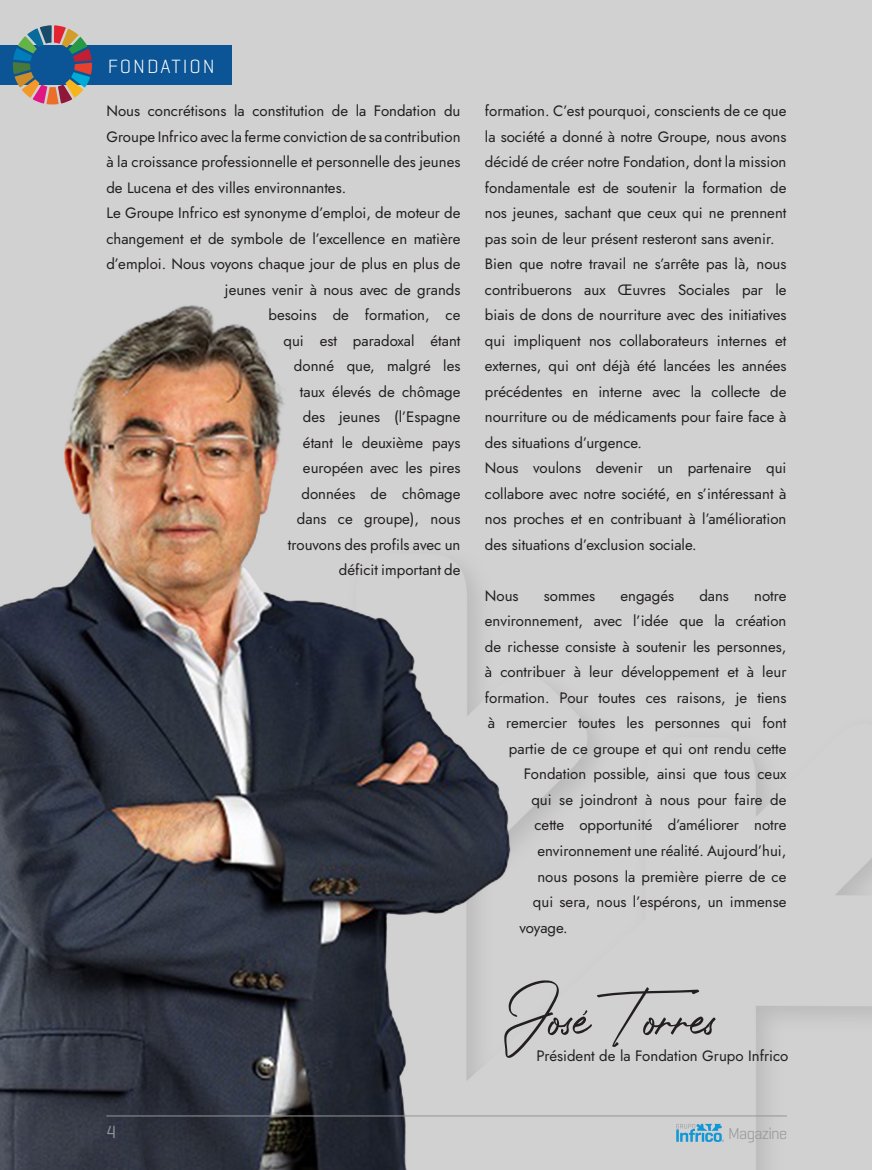
<style>
.page{position:relative;width:872px;height:1170px;background:#fff}
.page>*{position:absolute;margin:0;border:0;box-sizing:border-box;transform-origin:0 0}
.t1{font:63.75px "Photograph Signature";color:#231f20}
.t2{font:300 19.5px "Geogrotesque";letter-spacing:.1em;color:#fff}
.t3{font:18px "Geogrotesque";color:#939598}
.t4{font:300 16.35px "Geogrotesque";letter-spacing:-.05em;color:#939598}
.t5{font:15px/25.5px "Jost";color:#231f20;text-align:justify}
</style>
<div class="page">
<img style="left:0;top:0;width:872px;height:1169px">
<hr style="left:106px;top:1115px;width:681px;height:1px;background:#939598">
<svg style="left:676px;top:1123px;width:48px;height:19px"></svg>
<div style="left:0;top:45px;width:231px;height:40px;background:#0b5495"></div>
<svg style="left:12px;top:25px;width:80px;height:79px"></svg>
<p class="t2" style="left:108px;top:54px;width:109px">FONDATION</p>
<p class="t5" style="left:106px;top:98px;width:356px">Nous concrétisons la constitution de la Fondation du Groupe Infrico avec la ferme conviction de sa contribution à la croissance professionnelle et personnelle des jeunes de Lucena et des villes environnantes.</p>
<p class="t5" style="left:106px;top:200px;width:356px;text-align:right">Le Groupe Infrico est synonyme d’emploi, de moteur de changement et de symbole de l’excellence en matière d’emploi. Nous voyons chaque jour de plus en plus de jeunes venir à nous avec de grands<br>besoins de formation, ce<br>qui est paradoxal étant<br>donné que, malgré les<br>taux élevés de chômage<br>des jeunes (l’Espagne<br>étant le deuxième pays<br>européen avec les pires<br>données de chômage<br>dans ce groupe), nous<br>trouvons des profils avec un<br>déficit important de</p>
<p class="t5" style="left:485px;top:98px;width:303px">formation. C’est pourquoi, conscients de ce que la société a donné à notre Groupe, nous avons décidé de créer notre Fondation, dont la mission fondamentale est de soutenir la formation de nos jeunes, sachant que ceux qui ne prennent pas soin de leur présent resteront sans avenir.</p>
<p class="t5" style="left:485px;top:251px;width:303px">Bien que notre travail ne s’arrête pas là, nous contribuerons aux Œuvres Sociales par le biais de dons de nourriture avec des initiatives qui impliquent nos collaborateurs internes et externes, qui ont déjà été lancées les années précédentes en interne avec la collecte de nourriture ou de médicaments pour faire face à des situations d’urgence.</p>
<p class="t5" style="left:485px;top:455px;width:303px">Nous voulons devenir un partenaire qui collabore avec notre société, en s’intéressant à nos proches et en contribuant à l’amélioration des situations d’exclusion sociale.</p>
<p class="t5" style="left:485px;top:583px;width:35px">Nous</p>
<p class="t5" style="left:544px;top:583px;width:53px">sommes</p>
<p class="t5" style="left:620px;top:583px;width:55px">engagés</p>
<p class="t5" style="left:699px;top:583px;width:31px">dans</p>
<p class="t5" style="left:754px;top:583px;width:34px">notre</p>
<p class="t5" style="left:485px;top:608px;width:303px">environnement, avec l’idée que la création</p>
<p class="t5" style="left:485px;top:634px;width:303px">de richesse consiste à soutenir les personnes,</p>
<p class="t5" style="left:485px;top:659px;width:303px">à contribuer à leur développement et à leur</p>
<p class="t5" style="left:485px;top:685px;width:303px">formation. Pour toutes ces raisons, je tiens</p>
<p class="t5" style="left:488px;top:710px;width:300px">à remercier toutes les personnes qui font</p>
<p class="t5" style="left:509px;top:736px;width:279px">partie de ce groupe et qui ont rendu cette</p>
<p class="t5" style="left:524px;top:761px;width:264px">Fondation possible, ainsi que tous ceux</p>
<p class="t5" style="left:531px;top:787px;width:256px">qui se joindront à nous pour faire de</p>
<p class="t5" style="left:534px;top:812px;width:254px">cette opportunité d’améliorer notre</p>
<p class="t5" style="left:537px;top:838px;width:250px">environnement une réalité. Aujourd’hui,</p>
<p class="t5" style="left:537px;top:863px;width:251px">nous posons la première pierre de ce</p>
<p class="t5" style="left:533px;top:889px;width:255px">qui sera, nous l’espérons, un immense</p>
<p class="t5" style="left:519px;top:914px;width:50px">voyage.</p>
<p class="t1" style="left:503px;top:961px;width:216px">José Torres</p>
<p class="t5" style="left:536px;top:1042px;width:253px">Président de la Fondation Grupo Infrico</p>
<p class="t3" style="left:106px;top:1120px;width:11px">4</p>
<p class="t4" style="left:728px;top:1122px;width:60px">Magazine</p>
</div>
